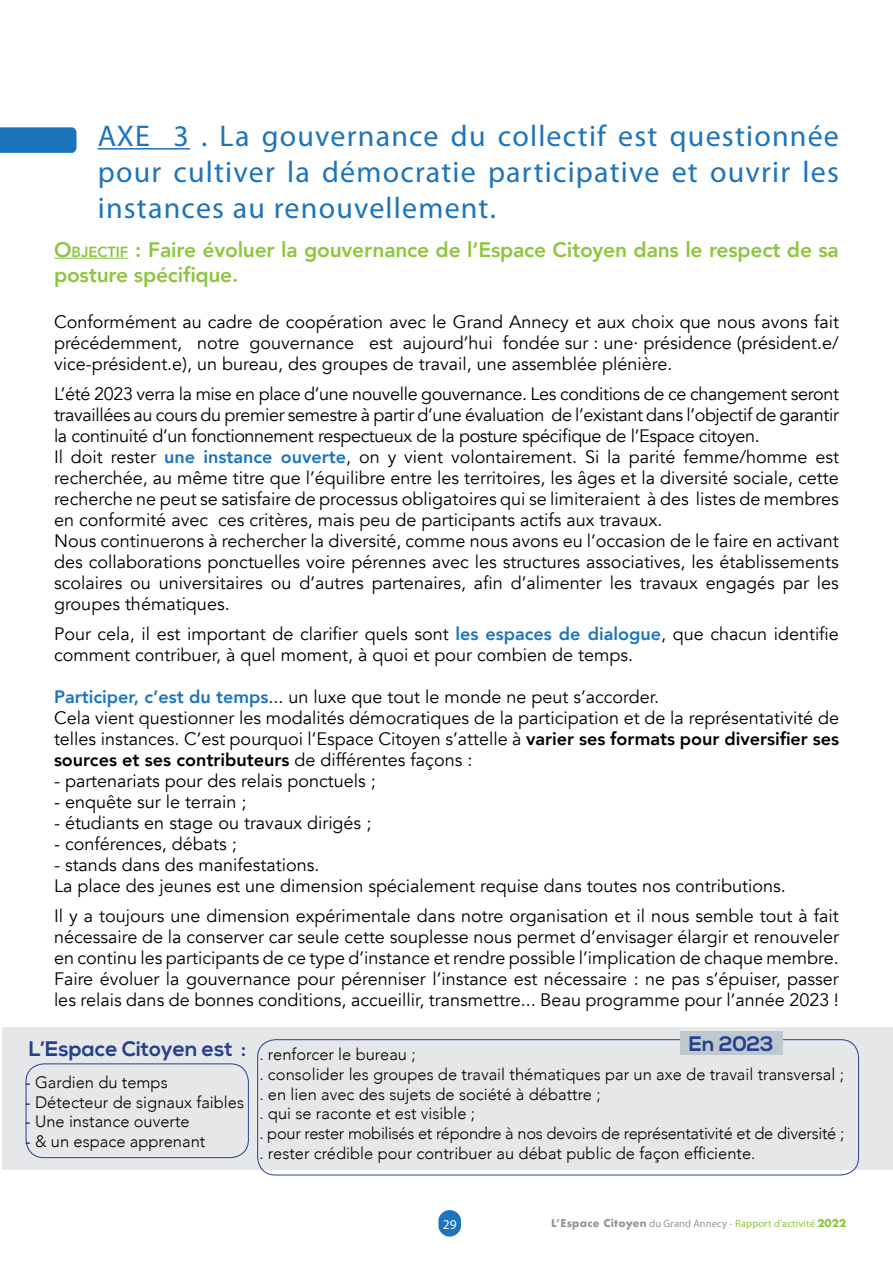
<style>
.page{position:relative;width:893px;height:1263px;background:#fff}
.page>*{position:absolute;margin:0;border:0;box-sizing:border-box;transform-origin:0 0}
.t1{font:30px/36px "Myriad Pro";letter-spacing:.04em;color:#1c75bc;text-align:justify}
.t2{font:800 21px/25.2px "Avenir";letter-spacing:-.01em;color:#8dc63f}
.t3{font:700 21px "Nexa";color:#25408f}
.t4{font:18px/21px "Avenir";color:#000}
.t5{font:300 16.5px/19.8px "Avenir";color:#000}
.t6{font:13.5px "Myriad Pro";color:#fff}
.t7{font:10.5px "Myriad Pro";letter-spacing:.01em;color:#8dc63f}
.s1{font-style:inherit}
.s2{font-size:14.7px}
.s3{font-weight:800;color:#1c75bc}
.s4{font-weight:800}
.s5{font-family:"Futura";font-weight:700;color:#939598}
.s6{color:#939598}
.s7{font-family:"Futura";font-weight:700}
</style>
<div class="page">
<div style="left:438px;top:1210px;width:23px;height:26px;background:#1c75bc;border-radius:11px"></div>
<hr style="left:98px;top:148px;width:92px;height:2px;background:#1c75bc">
<div style="left:2px;top:1027px;width:891px;height:143px;background:#e6e7e8"></div>
<svg style="left:0;top:127px;width:77px;height:26px;background:#2279bd"></svg>
<hr style="left:54px;top:258px;width:74px;height:1px;background:#8dc63f">
<div style="left:26px;top:1063px;width:223px;height:95px;border:1px solid #25408f;border-radius:18px"></div>
<div style="left:257px;top:1039px;width:602px;height:136px;border:1px solid #25408f;border-radius:18px"></div>
<div style="left:680px;top:1031px;width:102px;height:23px;background:#bfc8cf"></div>
<h1 class="t1" style="left:98px;top:117px;width:743px">AXE 3 . La gouvernance du collectif est questionnée pour cultiver la démocratie participative et ouvrir les instances au renouvellement.</h1>
<p class="t2" style="left:54px;top:237px;width:786px"><span class="s1">O</span><span class="s2">bjectif</span> : Faire évoluer la gouvernance de l’Espace Citoyen dans le respect de sa posture spécifique.</p>
<p class="t4" style="left:54px;top:312px;width:786px;text-align:justify">Conformément au cadre de coopération avec le Grand Annecy et aux choix que nous avons fait précédemment, notre gouvernance est aujourd’hui fondée sur : une· présidence (président.e/ vice-président.e), un bureau, des groupes de travail, une assemblée plénière.</p>
<p class="t4" style="left:54px;top:384px;width:786px">L’été 2023 verra la mise en place d’une nouvelle gouvernance. Les conditions de ce changement seront travaillées au cours du premier semestre à partir d’une évaluation de l’existant dans l’objectif de garantir la continuité d’un fonctionnement respectueux de la posture spécifique de l’Espace citoyen.<br>Il doit rester <span class="s3">une instance ouverte</span>, on y vient volontairement. Si la parité femme/homme est recherchée, au même titre que l’équilibre entre les territoires, les âges et la diversité sociale, cette recherche ne peut se satisfaire de processus obligatoires qui se limiteraient à des listes de membres en conformité avec ces critères, mais peu de participants actifs aux travaux.<br>Nous continuerons à rechercher la diversité, comme nous avons eu l’occasion de le faire en activant des collaborations ponctuelles voire pérennes avec les structures associatives, les établissements scolaires ou universitaires ou d’autres partenaires, afin d’alimenter les travaux engagés par les groupes thématiques.</p>
<p class="t4" style="left:54px;top:624px;width:786px">Pour cela, il est important de clarifier quels sont <span class="s3">les espaces de dialogue</span>, que chacun identifie comment contribuer, à quel moment, à quoi et pour combien de temps.</p>
<p class="t4" style="left:54px;top:687px;width:786px"><span class="s3">Participer, c’est du temps</span>... un luxe que tout le monde ne peut s’accorder.<br>Cela vient questionner les modalités démocratiques de la participation et de la représentativité de telles instances. C’est pourquoi l’Espace Citoyen s’attelle à <span class="s4">varier ses formats pour diversifier ses sources et ses contributeurs</span> de différentes façons :</p>
<p class="t4" style="left:54px;top:771px;width:323px">- partenariats pour des relais ponctuels ;</p>
<p class="t4" style="left:54px;top:792px;width:194px">- enquête sur le terrain ;</p>
<p class="t4" style="left:54px;top:813px;width:319px">- étudiants en stage ou travaux dirigés ;</p>
<p class="t4" style="left:54px;top:834px;width:184px">- conférences, débats ;</p>
<p class="t4" style="left:54px;top:855px;width:733px">- stands dans des manifestations.<br>La place des jeunes est une dimension spécialement requise dans toutes nos contributions.</p>
<p class="t4" style="left:54px;top:906px;width:786px;text-align:justify">Il y a toujours une dimension expérimentale dans notre organisation et il nous semble tout à fait nécessaire de la conserver car seule cette souplesse nous permet d’envisager élargir et renouveler en continu les participants de ce type d’instance et rendre possible l’implication de chaque membre.<br>Faire évoluer la gouvernance pour pérenniser l’instance est nécessaire : ne pas s’épuiser, passer les relais dans de bonnes conditions, accueillir, transmettre... Beau programme pour l’année 2023 !</p>
<p class="t3" style="left:689px;top:1031px;width:86px">En 2023</p>
<p class="t3" style="left:29px;top:1036px;width:219px">L’Espace Citoyen est :</p>
<p class="t5" style="left:259px;top:1044px;width:586px">. renforcer le bureau ;<br>. consolider les groupes de travail thématiques par un axe de travail transversal ; . en lien avec des sujets de société à débattre ;<br>. qui se raconte et est visible ;<br>. pour rester mobilisés et répondre à nos devoirs de représentativité et de diversité ; . rester crédible pour contribuer au débat public de façon efficiente.</p>
<p class="t5" style="left:25px;top:1072px;width:144px">- Gardien du temps</p>
<p class="t5" style="left:25px;top:1092px;width:220px">- Détecteur de signaux faibles</p>
<p class="t5" style="left:25px;top:1112px;width:166px">- Une instance ouverte</p>
<p class="t5" style="left:25px;top:1131px;width:182px">- &amp; un espace apprenant</p>
<p class="t6" style="left:443px;top:1216px;width:15px">29</p>
<p class="t7" style="left:551px;top:1217px;width:297px"><span class="s5">L’Espace Citoyen</span> <span class="s6">du Grand Annecy -</span> Rapport d’activité <span class="s7">2022</span></p>
</div>
